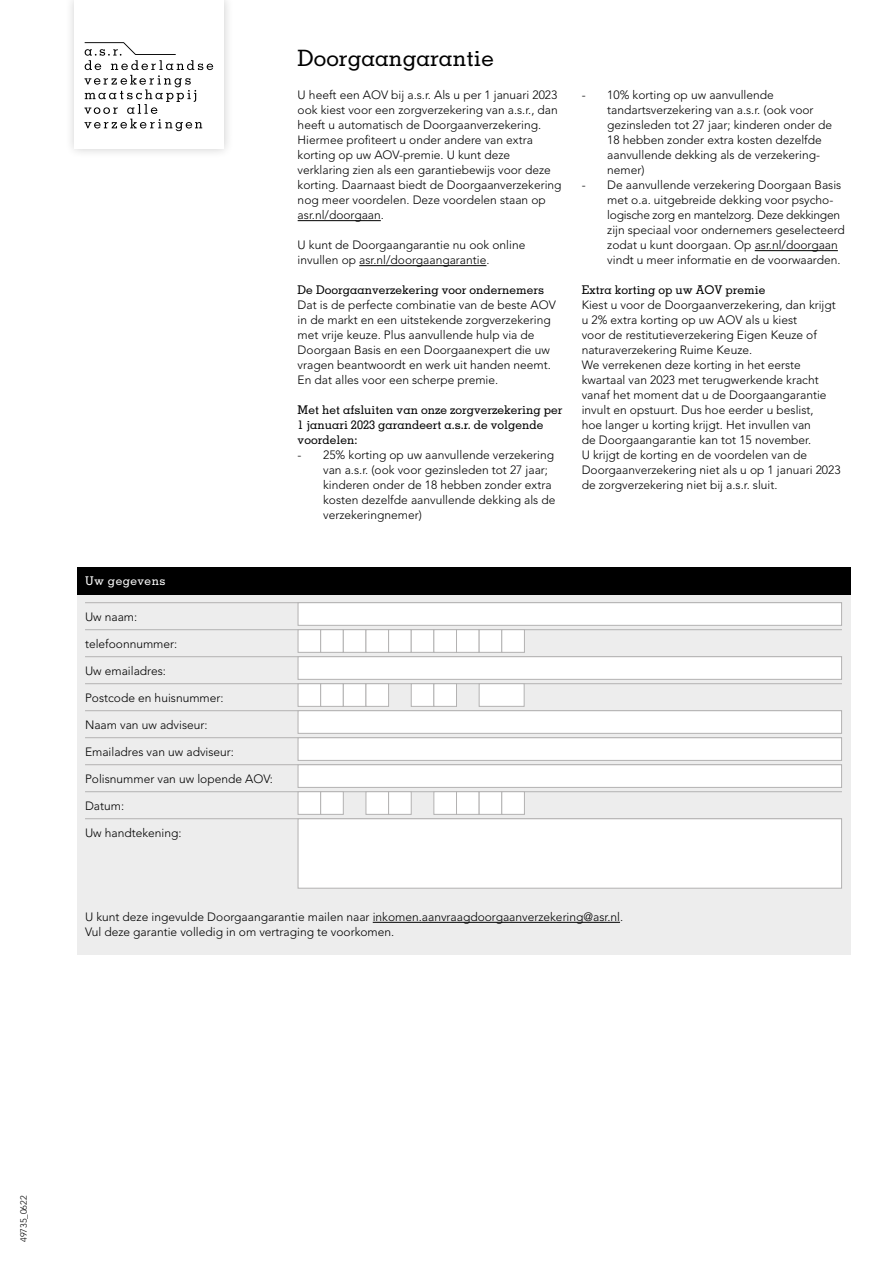
<style>
.page{position:relative;width:893px;height:1263px;background:#fff}
.page>*{position:absolute;margin:0;border:0;box-sizing:border-box;transform-origin:0 0}
.t1{font:500 22.5px "Memphis LT Std";color:#000}
.t2{font:300 12px/15px "Avenir LT Std";color:#000}
.t3{font:500 12px/15px "Memphis LT Std";color:#000}
.t4{font:500 12px "Memphis LT Std";letter-spacing:.035em;color:#fff}
.t5{font:300 9px "Avenir LT Std";color:#000}
</style>
<div class="page">
<div style="left:77px;top:594px;width:773px;height:360px;background:#ededed"></div>
<hr style="left:85px;top:602px;width:757px;height:1px;background:#b3b2b2">
<hr style="left:85px;top:629px;width:757px;height:1px;background:#b3b2b2">
<hr style="left:85px;top:656px;width:757px;height:1px;background:#b3b2b2">
<hr style="left:85px;top:683px;width:757px;height:1px;background:#b3b2b2">
<hr style="left:85px;top:710px;width:757px;height:1px;background:#b3b2b2">
<hr style="left:85px;top:737px;width:757px;height:1px;background:#b3b2b2">
<hr style="left:85px;top:764px;width:757px;height:1px;background:#b3b2b2">
<hr style="left:85px;top:791px;width:757px;height:1px;background:#b3b2b2">
<hr style="left:85px;top:818px;width:757px;height:1px;background:#b3b2b2">
<hr style="left:373px;top:922px;width:247px;height:1px;background:#000">
<hr style="left:298px;top:220px;width:83px;height:1px;background:#000">
<hr style="left:359px;top:265px;width:127px;height:1px;background:#000">
<hr style="left:755px;top:250px;width:83px;height:1px;background:#000">
<div style="left:77px;top:567px;width:773px;height:27px;background:#000"></div>
<div style="left:64px;top:0;width:170px;height:159px;background:#000;opacity:.2"></div>
<div style="left:74px;top:0;width:150px;height:149px;background:#fff"></div>
<svg style="left:84px;top:42px;width:129px;height:89px"></svg>
<div style="left:298px;top:602px;width:544px;height:24px;background:#fff;border:1px solid #b3b2b2"></div>
<div style="left:298px;top:656px;width:544px;height:24px;background:#fff;border:1px solid #b3b2b2"></div>
<div style="left:298px;top:710px;width:544px;height:24px;background:#fff;border:1px solid #b3b2b2"></div>
<div style="left:298px;top:737px;width:544px;height:24px;background:#fff;border:1px solid #b3b2b2"></div>
<div style="left:298px;top:764px;width:544px;height:24px;background:#fff;border:1px solid #b3b2b2"></div>
<div style="left:298px;top:818px;width:544px;height:70px;background:#fff;border:1px solid #b3b2b2"></div>
<div style="left:298px;top:629px;width:23px;height:24px;background:#fff;border:1px solid #b3b2b2"></div>
<div style="left:298px;top:791px;width:23px;height:24px;background:#fff;border:1px solid #b3b2b2"></div>
<div style="left:298px;top:683px;width:23px;height:24px;background:#fff;border:1px solid #b3b2b2"></div>
<div style="left:320px;top:629px;width:24px;height:24px;background:#fff;border:1px solid #b3b2b2"></div>
<div style="left:320px;top:791px;width:24px;height:24px;background:#fff;border:1px solid #b3b2b2"></div>
<div style="left:320px;top:683px;width:24px;height:24px;background:#fff;border:1px solid #b3b2b2"></div>
<div style="left:343px;top:629px;width:23px;height:24px;background:#fff;border:1px solid #b3b2b2"></div>
<div style="left:343px;top:683px;width:23px;height:24px;background:#fff;border:1px solid #b3b2b2"></div>
<div style="left:366px;top:629px;width:23px;height:24px;background:#fff;border:1px solid #b3b2b2"></div>
<div style="left:366px;top:791px;width:23px;height:24px;background:#fff;border:1px solid #b3b2b2"></div>
<div style="left:366px;top:683px;width:23px;height:24px;background:#fff;border:1px solid #b3b2b2"></div>
<div style="left:388px;top:629px;width:24px;height:24px;background:#fff;border:1px solid #b3b2b2"></div>
<div style="left:388px;top:791px;width:24px;height:24px;background:#fff;border:1px solid #b3b2b2"></div>
<div style="left:411px;top:629px;width:23px;height:24px;background:#fff;border:1px solid #b3b2b2"></div>
<div style="left:411px;top:683px;width:23px;height:24px;background:#fff;border:1px solid #b3b2b2"></div>
<div style="left:433px;top:629px;width:24px;height:24px;background:#fff;border:1px solid #b3b2b2"></div>
<div style="left:433px;top:791px;width:24px;height:24px;background:#fff;border:1px solid #b3b2b2"></div>
<div style="left:433px;top:683px;width:24px;height:24px;background:#fff;border:1px solid #b3b2b2"></div>
<div style="left:456px;top:629px;width:23px;height:24px;background:#fff;border:1px solid #b3b2b2"></div>
<div style="left:456px;top:791px;width:23px;height:24px;background:#fff;border:1px solid #b3b2b2"></div>
<div style="left:479px;top:629px;width:23px;height:24px;background:#fff;border:1px solid #b3b2b2"></div>
<div style="left:479px;top:791px;width:23px;height:24px;background:#fff;border:1px solid #b3b2b2"></div>
<div style="left:479px;top:683px;width:45px;height:24px;background:#fff;border:1px solid #b3b2b2"></div>
<div style="left:501px;top:629px;width:24px;height:24px;background:#fff;border:1px solid #b3b2b2"></div>
<div style="left:501px;top:791px;width:24px;height:24px;background:#fff;border:1px solid #b3b2b2"></div>
<p class="t4" style="left:85px;top:573px;width:82px">Uw gegevens</p>
<p class="t2" style="left:85px;top:609px;width:54px">Uw naam:</p>
<p class="t2" style="left:85px;top:636px;width:94px">telefoonnummer:</p>
<p class="t2" style="left:85px;top:663px;width:82px">Uw emailadres:</p>
<p class="t2" style="left:85px;top:690px;width:140px">Postcode en huisnummer:</p>
<p class="t2" style="left:85px;top:717px;width:124px">Naam van uw adviseur:</p>
<p class="t2" style="left:85px;top:744px;width:150px">Emailadres van uw adviseur:</p>
<p class="t2" style="left:85px;top:771px;width:189px">Polisnummer van uw lopende AOV:</p>
<p class="t2" style="left:85px;top:798px;width:41px">Datum:</p>
<p class="t2" style="left:85px;top:825px;width:98px">Uw handtekening:</p>
<h1 class="t1" style="left:298px;top:44px;width:198px">Doorgaangarantie</h1>
<p class="t2" style="left:298px;top:88px;width:265px">U heeft een AOV bij a.s.r. Als u per 1 januari 2023 ook kiest voor een zorgverzekering van a.s.r., dan heeft u automatisch de Doorgaanverzekering.<br>Hiermee profiteert u onder andere van extra korting op uw AOV-premie. U kunt deze verklaring zien als een garantiebewijs voor deze korting. Daarnaast biedt de Doorgaanverzekering nog meer voordelen. Deze voordelen staan op asr.nl/doorgaan.</p>
<p class="t2" style="left:298px;top:238px;width:229px">U kunt de Doorgaangarantie nu ook online invullen op asr.nl/doorgaangarantie.</p>
<p class="t3" style="left:298px;top:283px;width:248px">De Doorgaanverzekering voor ondernemers</p>
<p class="t2" style="left:298px;top:298px;width:260px">Dat is de perfecte combinatie van de beste AOV in de markt en een uitstekende zorgverzekering met vrije keuze. Plus aanvullende hulp via de Doorgaan Basis en een Doorgaanexpert die uw vragen beantwoordt en werk uit handen neemt.<br>En dat alles voor een scherpe premie.</p>
<p class="t3" style="left:298px;top:403px;width:266px">Met het afsluiten van onze zorgverzekering per<br>1 januari 2023 garandeert a.s.r. de volgende voordelen:</p>
<p class="t2" style="left:323px;top:448px;width:234px;text-indent:-26px">- 25% korting op uw aanvullende verzekering van a.s.r. (ook voor gezinsleden tot 27 jaar; kinderen onder de 18 hebben zonder extra kosten dezelfde aanvullende dekking als de verzekeringnemer)</p>
<p class="t2" style="left:607px;top:88px;width:227px;text-indent:-26px">- 10% korting op uw aanvullende tandartsverzekering van a.s.r. (ook voor gezinsleden tot 27 jaar; kinderen onder de 18 hebben zonder extra kosten dezelfde aanvullende dekking als de verzekering&shy;nemer)</p>
<p class="t2" style="left:607px;top:178px;width:239px;text-indent:-26px">- De aanvullende verzekering Doorgaan Basis met o.a. uitgebreide dekking voor psycho&shy;logische zorg en mantelzorg. Deze dekkingen zijn speciaal voor ondernemers geselecteerd zodat u kunt doorgaan. Op asr.nl/doorgaan vindt u meer informatie en de voorwaarden.</p>
<p class="t3" style="left:582px;top:283px;width:185px">Extra korting op uw AOV premie</p>
<p class="t2" style="left:582px;top:298px;width:260px">Kiest u voor de Doorgaanverzekering, dan krijgt u 2% extra korting op uw AOV als u kiest<br>voor de restitutieverzekering Eigen Keuze of naturaverzekering Ruime Keuze.<br>We verrekenen deze korting in het eerste kwartaal van 2023 met terugwerkende kracht vanaf het moment dat u de Doorgaangarantie invult en opstuurt. Dus hoe eerder u beslist,<br>hoe langer u korting krijgt. Het invullen van<br>de Doorgaangarantie kan tot 15 november.<br>U krijgt de korting en de voordelen van de Doorgaanverzekering niet als u op 1 januari 2023 de zorgverzekering niet bij a.s.r. sluit.</p>
<p class="t2" style="left:85px;top:909px;width:540px">U kunt deze ingevulde Doorgaangarantie mailen naar inkomen.aanvraagdoorgaanverzekering@asr.nl.<br>Vul deze garantie volledig in om vertraging te voorkomen.</p>
<p class="t5" style="left:18px;top:1242px;width:48px;rotate:-90deg">49735_0622</p>
</div>
